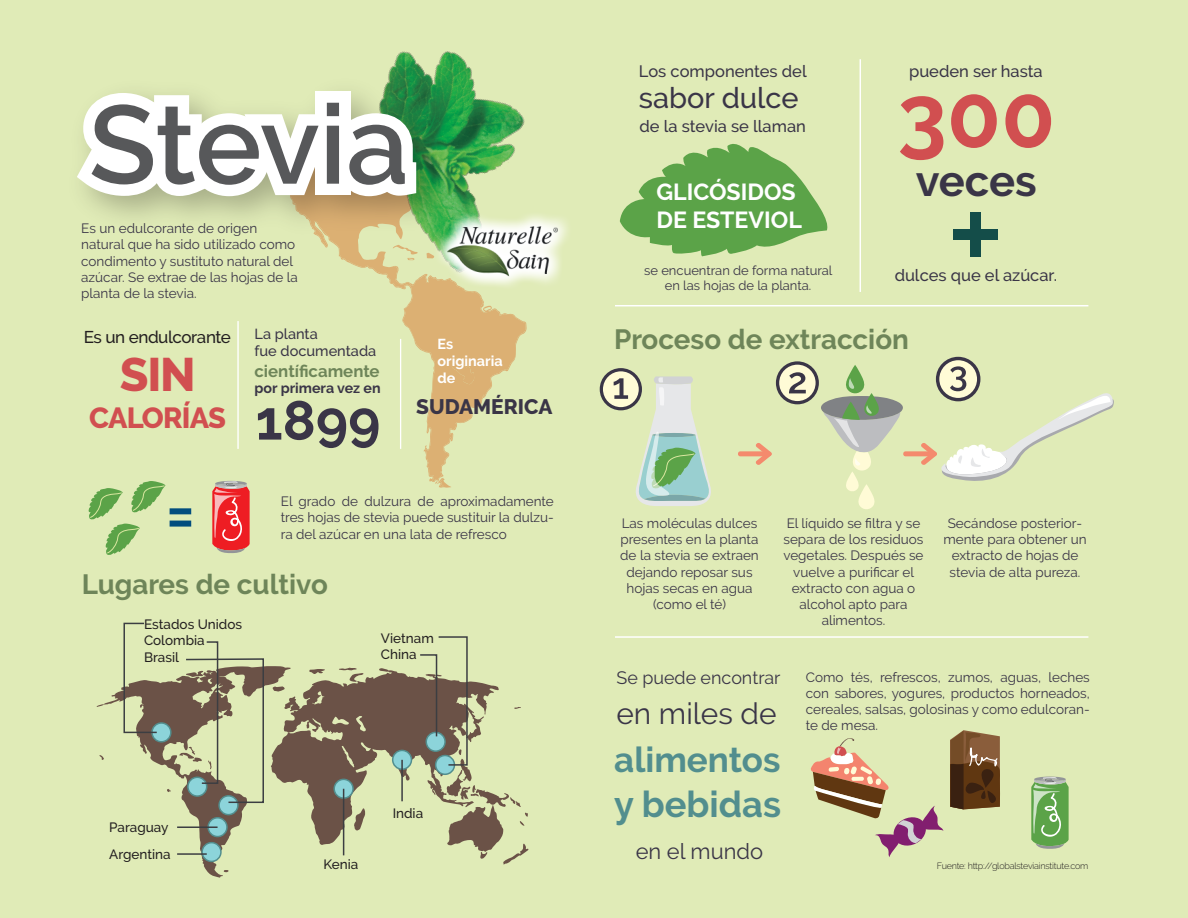
<style>
.page{position:relative;width:1188px;height:918px;background:#e0ebb7}
.page>*{position:absolute;margin:0;border:0;box-sizing:border-box;transform-origin:0 0}
.t1{font:700 88.5px "Raleway";color:#d14f50}
.t2{font:700 54.9px "Raleway";color:#3a3547}
.t3{font:800 46.8px "Raleway";color:#d14f50}
.t4{font:700 43.5px "Raleway";letter-spacing:-.005em;color:#3a3547}
.t5{font:700 36.3px "Raleway";color:#528e8e}
.t6{font:700 34.95px "Raleway";color:#528e8e}
.t7{font:29.85px "Raleway";color:#3a3547}
.t8{font:800 29.1px "Raleway";letter-spacing:-.025em;color:#d14f50}
.t9{font:500 28.95px "Raleway";color:#3a3547}
.t10{font:700 27.75px "Raleway";color:#6e8559}
.t11{font:700 23.25px/27.9px "Raleway";color:#fff}
.t12{font:21.9px "Raleway";color:#3a3547}
.t13{font:800 21px "Raleway";color:#3a3547}
.t14{font:17.85px "Raleway";color:#3a3547}
.t15{font:500 16.95px "Raleway";letter-spacing:-.025em;color:#231f20}
.t16{font:700 16.8px "Raleway";color:#6e8559}
.t17{font:500 16.5px "Raleway";color:#3a3547}
.t18{font:500 14.55px "Raleway";color:#3a3547}
.t19{font:700 14.4px/17.2px "Raleway";color:#fff}
.t20{font:700 14.25px "Raleway";color:#3a3547}
.t21{font:13.5px/16.2px "Raleway";color:#3a3547;text-align:center}
.t22{font:500 13.5px/16.2px "Raleway";color:#231f20}
.t23{font:12.9px/15.6px "Raleway";color:#3a3547;text-align:center}
.t24{font:300 9px "Raleway";letter-spacing:-.025em;color:#231f20}
</style>
<div class="page">
<svg style="left:97px;top:622px;width:432px;height:256px"></svg>
<svg style="left:636px;top:376px;width:75px;height:130px"></svg>
<svg style="left:738px;top:443px;width:34px;height:22px"></svg>
<svg style="left:601px;top:370px;width:39px;height:39px"></svg>
<div style="left:600px;top:368px;width:42px;height:42px;border:3px solid #3a3547;border-radius:50%"></div>
<svg style="left:614px;top:378px;width:14px;height:21px"></svg>
<svg style="left:778px;top:363px;width:39px;height:40px"></svg>
<div style="left:776px;top:361px;width:43px;height:43px;border:3px solid #3a3547;border-radius:50%"></div>
<svg style="left:789px;top:372px;width:17px;height:21px"></svg>
<svg style="left:938px;top:359px;width:41px;height:41px"></svg>
<div style="left:936px;top:357px;width:44px;height:44px;border:3px solid #3a3547;border-radius:50%"></div>
<svg style="left:821px;top:365px;width:293px;height:144px"></svg>
<svg style="left:620px;top:144px;width:208px;height:113px"></svg>
<svg style="left:1031px;top:777px;width:38px;height:72px"></svg>
<hr style="left:860px;top:59px;width:1px;height:233px;background:#fff">
<hr style="left:615px;top:305px;width:473px;height:1px;background:#fff">
<hr style="left:615px;top:636px;width:473px;height:2px;background:#fff">
<div style="left:970px;top:212px;width:11px;height:44px;background:#144d49"></div>
<div style="left:954px;top:229px;width:44px;height:11px;background:#144d49"></div>
<svg style="left:950px;top:730px;width:50px;height:79px"></svg>
<svg style="left:811px;top:738px;width:133px;height:119px"></svg>
<svg style="left:77px;top:51px;width:450px;height:504px"></svg>
<img style="left:426px;top:210px;width:142px;height:79px">
<p class="t21" style="left:81px;top:220px;width:218px;text-align:left">Es un edulcorante de origen natural que ha sido utilizado como condimento y sustituto natural del azúcar. Se extrae de las hojas de la planta de la stevia.</p>
<p class="t15" style="left:84px;top:327px;width:149px">Es un endulcorante</p>
<h3 class="t3" style="left:120px;top:348px;width:78px">SIN</h3>
<h3 class="t8" style="left:89px;top:401px;width:138px">CALORÍAS</h3>
<p class="t18" style="left:255px;top:325px;width:65px">La planta</p>
<p class="t18" style="left:255px;top:343px;width:123px">fue documentada</p>
<p class="t16" style="left:255px;top:361px;width:127px">científicamente</p>
<p class="t20" style="left:255px;top:380px;width:128px">por primera vez en</p>
<h2 class="t2" style="left:256px;top:389px;width:126px">1899</h2>
<p class="t19" style="left:437px;top:335px;width:67px">Es originaria de</p>
<h3 class="t13" style="left:416px;top:394px;width:138px">SUDAMÉRICA</h3>
<p class="t21" style="left:281px;top:493px;width:275px;text-align:justify">El grado de dulzura de aproximadamente tres hojas de stevia puede sustituir la dulzu&shy;ra del azúcar en una lata de refresco</p>
<h3 class="t10" style="left:82px;top:569px;width:248px">Lugares de cultivo</h3>
<p class="t22" style="left:144px;top:616px;width:100px">Estados Unidos<br>Colombia<br>Brasil</p>
<p class="t22" style="left:381px;top:630px;width:54px">Vietnam<br>China</p>
<p class="t22" style="left:109px;top:813px;width:63px;line-height:27.2px">Paraguay<br>Argentina</p>
<p class="t22" style="left:324px;top:856px;width:36px">Kenia</p>
<p class="t22" style="left:393px;top:805px;width:32px">India</p>
<p class="t17" style="left:639px;top:62px;width:169px">Los componentes del</p>
<h3 class="t9" style="left:639px;top:81px;width:161px">sabor dulce</h3>
<p class="t17" style="left:639px;top:117px;width:168px">de la stevia se llaman</p>
<h3 class="t11" style="left:656px;top:178px;width:147px">GLICÓSIDOS<br>DE ESTEVIOL</h3>
<p class="t23" style="left:644px;top:262px;width:190px">se encuentran de forma natural en las hojas de la planta.</p>
<p class="t17" style="left:909px;top:62px;width:135px">pueden ser hasta</p>
<h1 class="t1" style="left:897px;top:65px;width:160px">300</h1>
<h3 class="t4" style="left:916px;top:156px;width:123px">veces</h3>
<p class="t17" style="left:895px;top:266px;width:164px">dulces que el azúcar.</p>
<h3 class="t10" style="left:614px;top:323px;width:296px">Proceso de extracción</h3>
<p class="t21" style="left:620px;top:515px;width:140px">Las moléculas dulces presentes en la planta de la stevia se extraen dejando reposar sus hojas secas en agua (como el té)</p>
<p class="t21" style="left:783px;top:515px;width:142px">El líquido se filtra y se separa de los residuos vegetales. Después se vuelve a purificar el extracto con agua o alcohol apto para alimentos.</p>
<p class="t21" style="left:944px;top:515px;width:145px">Secándose posterior&shy;mente para obtener un extracto de hojas de stevia de alta pureza.</p>
<h3 class="t14" style="left:616px;top:668px;width:166px">Se puede encontrar</h3>
<h3 class="t7" style="left:616px;top:696px;width:162px">en miles de</h3>
<h3 class="t6" style="left:614px;top:740px;width:168px">alimentos</h3>
<h3 class="t5" style="left:614px;top:783px;width:168px">y bebidas</h3>
<h3 class="t12" style="left:636px;top:838px;width:129px">en el mundo</h3>
<p class="t21" style="left:806px;top:669px;width:286px;text-align:justify">Como tés, refrescos, zumos, aguas, leches con sabores, yogures, productos horneados, cereales, salsas, golosinas y como edulcoran&shy;te de mesa.</p>
<p class="t24" style="left:937px;top:861px;width:153px">Fuente: http://globalsteviainstitute.com</p>
</div>
